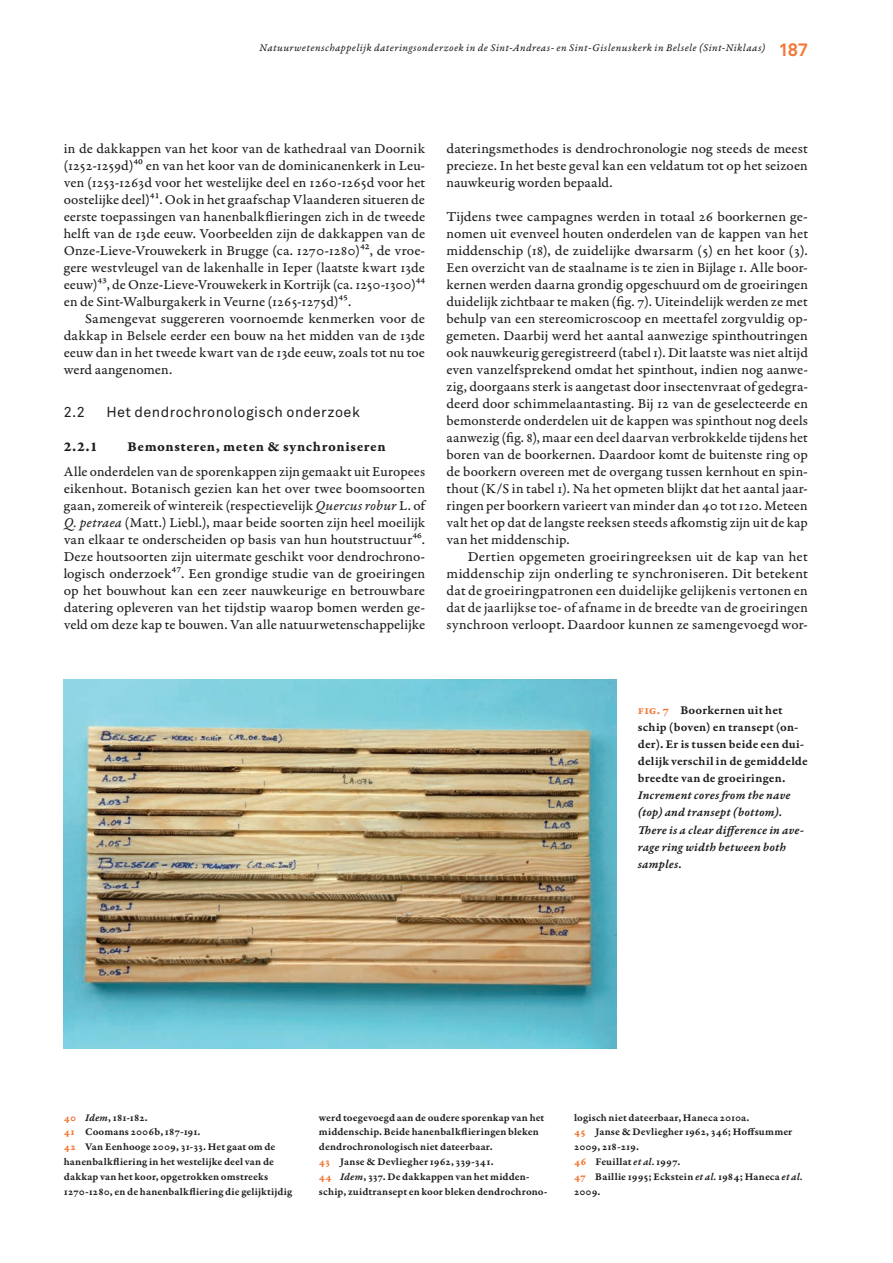
<style>
.page{position:relative;width:893px;height:1263px;background:#fff}
.page>*{position:absolute;margin:0;border:0;box-sizing:border-box;transform-origin:0 0}
.t1{font:14.4px/17px "Garamond Premr Pro Capt";letter-spacing:.01em;color:#231f20;text-align:justify}
.t2{font:14.4px "Garamond Premr Pro Bd Capt";letter-spacing:.035em;color:#231f20}
.t3{font:14.4px "Akkurat Std";letter-spacing:.03em;color:#231f20}
.t4{font:12.6px/17px "Garamond Premr Pro Smbd Capt";letter-spacing:.015em;color:#231f20}
.t5{font:12.6px/17px "Garamond Premr Pro Smbd It Capt";letter-spacing:.01em;color:#231f20}
.t6{font:10.8px/14.9px "Garamond Premr Pro Smbd Capt";color:#231f20}
.t7{font:10.8px "Garamond Premr Pro It Capt";letter-spacing:.05em;color:#231f20}
.s1{font-family:"Akkurat Std";font-weight:700;font-size:18px;color:#f37736}
.s2{font-family:"Garamond Premr Pro It Capt"}
.s3{color:#f37736}
.s4{font-family:"Garamond Premr Pro Bd Capt";color:#f37736}
.s5{font-family:"Garamond Premr Pro Smbd It Capt"}
</style>
<div class="page">
<img style="left:64px;top:679px;width:552px;height:369px">
<p class="t7" style="left:259px;top:44px;width:550px">Natuurwetenschappelijk dateringsonderzoek in de Sint-Andreas- en Sint-Gislenuskerk in Belsele (Sint-Niklaas) <span class="s1">187</span></p>
<p class="t1" style="left:64px;top:142px;width:363px">in de dakkappen van het koor van de kathedraal van Doornik (1252-1259d)40 en van het koor van de dominicanenkerk in Leu&shy;ven (1253-1263d voor het westelijke deel en 1260-1265d voor het oostelijke deel)41. Ook in het graafschap Vlaanderen situeren de eerste toepassingen van hanenbalkflieringen zich in de tweede helft van de 13de eeuw. Voorbeelden zijn de dakkappen van de Onze-Lieve-Vrouwekerk in Brugge (ca. 1270-1280)42, de vroe&shy;gere westvleugel van de lakenhalle in Ieper (laatste kwart 13de eeuw)43, de Onze-Lieve-Vrouwekerk in Kortrijk (ca. 1250-1300)44 en de Sint-Walburgakerk in Veurne (1265-1275d)45.</p>
<p class="t1" style="left:64px;top:312px;width:363px;text-indent:21px">Samengevat suggereren voornoemde kenmerken voor de dakkap in Belsele eerder een bouw na het midden van de 13de eeuw dan in het tweede kwart van de 13de eeuw, zoals tot nu toe werd aangenomen.</p>
<p class="t3" style="left:64px;top:403px;width:23px">2.2</p>
<p class="t3" style="left:106px;top:403px;width:255px">Het dendrochronologisch onderzoek</p>
<p class="t2" style="left:64px;top:441px;width:35px">2.2.1</p>
<p class="t2" style="left:128px;top:441px;width:260px">Bemonsteren, meten &amp; synchroniseren</p>
<p class="t1" style="left:64px;top:465px;width:364px">Alle onderdelen van de sporenkappen zijn gemaakt uit Europees eikenhout. Botanisch gezien kan het over twee boomsoorten gaan, zomereik of wintereik (respectievelijk <span class="s2">Quercus robur</span> L. of <span class="s2">Q. petraea</span> (Matt.) Liebl.), maar beide soorten zijn heel moeilijk van elkaar te onderscheiden op basis van hun houtstructuur46.<br>Deze houtsoorten zijn uitermate geschikt voor dendrochrono&shy;logisch onderzoek47. Een grondige studie van de groeiringen op het bouwhout kan een zeer nauwkeurige en betrouwbare datering opleveren van het tijdstip waarop bomen werden ge&shy;veld om deze kap te bouwen. Van alle natuurwetenschappelijke</p>
<p class="t1" style="left:446px;top:142px;width:363px">dateringsmethodes is dendrochronologie nog steeds de meest precieze. In het beste geval kan een veldatum tot op het seizoen nauwkeurig worden bepaald.</p>
<p class="t1" style="left:446px;top:210px;width:363px">Tijdens twee campagnes werden in totaal 26 boorkernen ge&shy;nomen uit evenveel houten onderdelen van de kappen van het middenschip (18), de zuidelijke dwarsarm (5) en het koor (3).<br>Een overzicht van de staalname is te zien in Bijlage 1. Alle boor&shy;kernen werden daarna grondig opgeschuurd om de groeiringen duidelijk zichtbaar te maken (fig. 7). Uiteindelijk werden ze met behulp van een stereomicroscoop en meettafel zorgvuldig op&shy;gemeten. Daarbij werd het aantal aanwezige spinthoutringen ook nauwkeurig geregistreerd (tabel 1). Dit laatste was niet altijd even vanzelfsprekend omdat het spinthout, indien nog aanwe&shy;zig, doorgaans sterk is aangetast door insectenvraat of gedegra&shy;deerd door schimmelaantasting. Bij 12 van de geselecteerde en bemonsterde onderdelen uit de kappen was spinthout nog deels aanwezig (fig. 8), maar een deel daarvan verbrokkelde tijdens het boren van de boorkernen. Daardoor komt de buitenste ring op de boorkern overeen met de overgang tussen kernhout en spin&shy;thout (K/S in tabel 1). Na het opmeten blijkt dat het aantal jaar&shy;ringen per boorkern varieert van minder dan 40 tot 120. Meteen valt het op dat de langste reeksen steeds afkomstig zijn uit de kap van het middenschip.</p>
<p class="t1" style="left:446px;top:550px;width:363px;text-indent:21px">Dertien opgemeten groeiringreeksen uit de kap van het middenschip zijn onderling te synchroniseren. Dit betekent dat de groeiringpatronen een duidelijke gelijkenis vertonen en dat de jaarlijkse toe- of afname in de breedte van de groeiringen synchroon verloopt. Daardoor kunnen ze samengevoegd wor-</p>
<p class="t4" style="left:638px;top:703px;width:172px"><span class="s3">Fig. 7</span> Boorkernen uit het schip (boven) en transept (on&shy;der). Er is tussen beide een dui&shy;delijk verschil in de gemiddelde breedte van de groeiringen.</p>
<p class="t5" style="left:638px;top:788px;width:168px">Increment cores from the nave (top) and transept (bottom).<br>There is a clear difference in ave&shy;rage ring width between both samples.</p>
<p class="t6" style="left:64px;top:1111px;width:230px"><span class="s4">40</span> <span class="s5">Idem</span>, 181-182.<br><span class="s4">41</span> Coomans 2006b, 187-191.<br><span class="s4">42</span> Van Eenhooge 2009, 31-33. Het gaat om de hanenbalkfliering in het westelijke deel van de dakkap van het koor, opgetrokken omstreeks 1270-1280, en de hanenbalkfliering die gelijktijdig</p>
<p class="t6" style="left:319px;top:1111px;width:230px">werd toegevoegd aan de oudere sporenkap van het middenschip. Beide hanenbalkflieringen bleken dendrochronologisch niet dateerbaar.<br><span class="s4">43</span> Janse &amp; Devliegher 1962, 339-341.<br><span class="s4">44</span> <span class="s5">Idem</span>, 337. De dakkappen van het midden&shy;schip, zuidtransept en koor bleken dendrochrono-</p>
<p class="t6" style="left:574px;top:1111px;width:230px">logisch niet dateerbaar, Haneca 2010a.<br><span class="s4">45</span> Janse &amp; Devliegher 1962, 346; Hoffsummer<br>2009, 218-219.<br><span class="s4">46</span> Feuillat <span class="s5">et al.</span> 1997.<br><span class="s4">47</span> Baillie 1995; Eckstein <span class="s5">et al.</span> 1984; Haneca <span class="s5">et al.<br></span>2009.</p>
</div>
